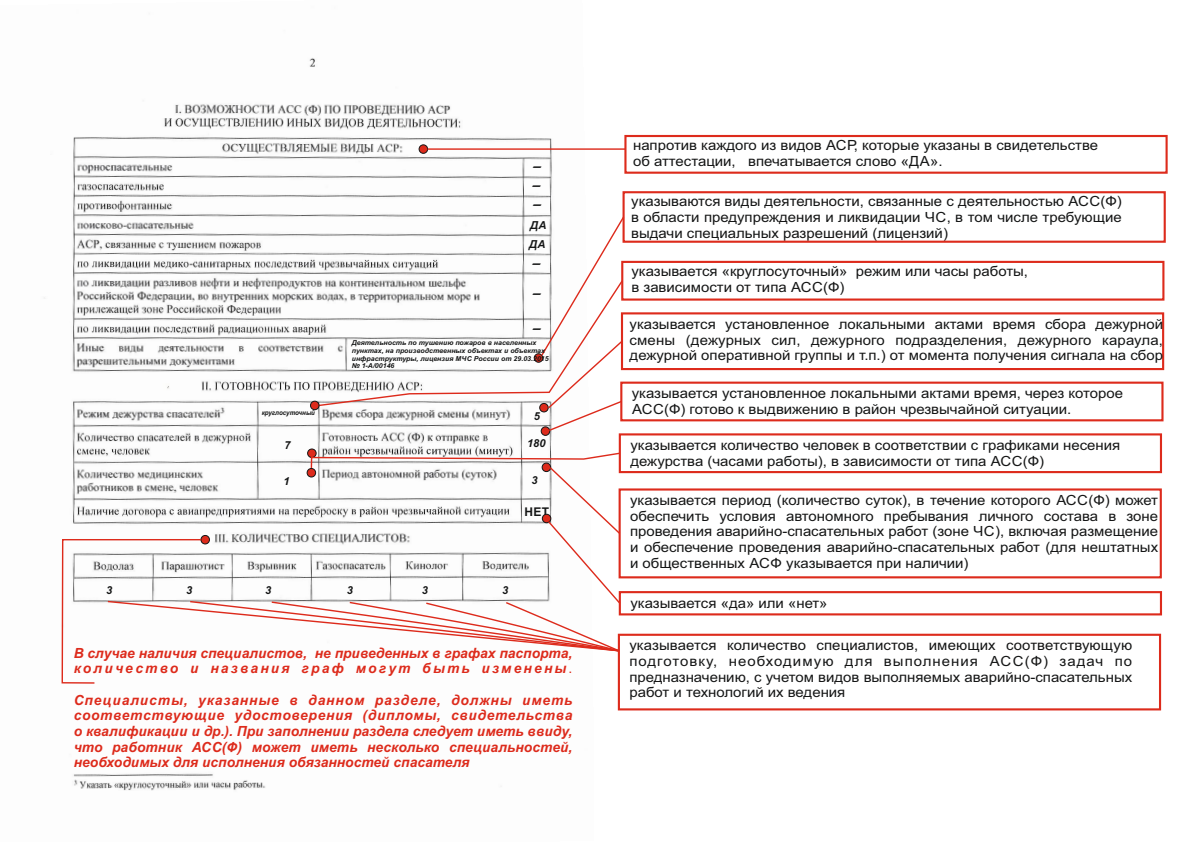
<style>
.page{position:relative;width:1191px;height:842px;background:#fff}
.page>*{position:absolute;margin:0;border:0;box-sizing:border-box;transform-origin:0 0}
.t1{font:14px/15.6px "Arial";color:#151616;scale:1.07 1}
.t2{font:italic 700 14px/15.6px "Arial";color:#dd2b1c}
.t3{font:700 12px "Arial";color:#151616}
.t4{font:italic 700 11px/19.2px "Arial";letter-spacing:.02em;color:#151616}
.t5{font:italic 700 11px/19.1px "Arial";letter-spacing:.02em;color:#151616;text-align:justify;scale:2.61 1}
.t6{font:italic 700 6.8px/7.6px "Arial";color:#151616}
.t7{font:italic 700 6.8px "Arial";color:#151616;scale:.91 1}
.s1{font-weight:400;font-style:normal}
</style>
<div class="page">
<img style="left:44px;top:58px;width:508px;height:733px">
<div style="left:624px;top:135px;width:543px;height:39px;border:2px solid #dd2b1c"></div>
<div style="left:419px;top:145px;width:9px;height:9px;background:#dd2b1c;border:1px solid #151616;border-radius:50%"></div>
<hr style="left:427px;top:148px;width:198px;height:2px;background:#dd2b1c">
<div style="left:622px;top:191px;width:543px;height:52px;border:2px solid #dd2b1c"></div>
<div style="left:621px;top:261px;width:543px;height:40px;border:2px solid #dd2b1c"></div>
<div style="left:310px;top:401px;width:9px;height:9px;background:#dd2b1c;border:1px solid #151616;border-radius:50%"></div>
<div style="left:307px;top:449px;width:9px;height:9px;background:#dd2b1c;border:1px solid #151616;border-radius:50%"></div>
<div style="left:619px;top:433px;width:543px;height:40px;border:2px solid #dd2b1c"></div>
<div style="left:621px;top:312px;width:543px;height:58px;border:2px solid #dd2b1c"></div>
<div style="left:620px;top:382px;width:543px;height:39px;border:2px solid #dd2b1c"></div>
<div style="left:541px;top:427px;width:9px;height:9px;background:#dd2b1c;border:1px solid #151616;border-radius:50%"></div>
<svg style="left:317px;top:215px;width:308px;height:217px"></svg>
<div style="left:618px;top:488px;width:543px;height:90px;border:2px solid #dd2b1c"></div>
<div style="left:619px;top:591px;width:543px;height:24px;border:2px solid #dd2b1c"></div>
<div style="left:618px;top:634px;width:543px;height:76px;border:2px solid #dd2b1c"></div>
<svg style="left:61px;top:452px;width:561px;height:232px"></svg>
<p class="t5" style="left:531px;top:158px;width:5px">- - -</p>
<p class="t4" style="left:529px;top:217px;width:19px">ДА<br>ДА</p>
<p class="t5" style="left:531px;top:255px;width:5px">-</p>
<p class="t5" style="left:531px;top:284px;width:5px">-</p>
<p class="t5" style="left:531px;top:319px;width:5px">-</p>
<p class="t7" style="left:262px;top:410px;width:60px">круглосуточный</p>
<p class="t6" style="left:352px;top:340px;width:198px">Деятельность по тушению пожаров в населенных пунктах, на производственных объектах и объектах инфраструктуры, лицензия МЧС России от 29.03.2015 № 1-А/00146</p>
<p class="t4" style="left:534px;top:407px;width:8px">5</p>
<p class="t4" style="left:527px;top:435px;width:20px">180</p>
<p class="t4" style="left:285px;top:436px;width:8px">7</p>
<p class="t4" style="left:283px;top:472px;width:8px">1</p>
<p class="t4" style="left:531px;top:472px;width:8px">3</p>
<p class="t3" style="left:524px;top:507px;width:26px">НЕТ</p>
<p class="t4" style="left:106px;top:582px;width:8px">3</p>
<p class="t4" style="left:186px;top:582px;width:8px">3</p>
<p class="t4" style="left:265px;top:582px;width:8px">3</p>
<p class="t4" style="left:347px;top:582px;width:8px">3</p>
<p class="t4" style="left:422px;top:581px;width:8px">3</p>
<p class="t4" style="left:502px;top:582px;width:8px">3</p>
<p class="t2" style="left:74px;top:646px;width:500px">В случае наличия специалистов, не приведенных в графах паспорта, количество и названия граф могут быть изменены<span class="s1">.</span></p>
<p class="t2" style="left:74px;top:693px;width:500px;text-align:justify">Специалисты, указанные в данном разделе, должны иметь соответствующие удостоверения (дипломы, свидетельства о квалификации и др.). При заполнении раздела следует иметь ввиду, что работник АСС(Ф) может иметь несколько специальностей, необходимых для исполнения обязанностей спасателя</p>
<p class="t1" style="left:633px;top:139px;width:436px">напротив каждого из видов АСР, которые указаны в свидетельстве об аттестации, впечатывается слово «ДА».</p>
<p class="t1" style="left:631px;top:195px;width:460px;text-align:justify">указываются виды деятельности, связанные с деятельностью АСС(Ф) в области предупреждения и ликвидации ЧС, в том числе требующие выдачи специальных разрешений (лицензий)</p>
<p class="t1" style="left:631px;top:265px;width:372px">указывается «круглосуточный» режим или часы работы, в зависимости от типа АСС(Ф)</p>
<p class="t1" style="left:629px;top:318px;width:500px;text-align:justify">указывается установленное локальными актами время сбора дежурной смены (дежурных сил, дежурного подразделения, дежурного караула, дежурной оперативной группы и т.п.) от момента получения сигнала на сбор</p>
<p class="t1" style="left:632px;top:387px;width:460px">указывается установленное локальными актами время, через которое<br>АСС(Ф) готово к выдвижению в район чрезвычайной ситуации.</p>
<p class="t1" style="left:630px;top:438px;width:459px">указывается количество человек в соответствии с графиками несения дежурства (часами работы), в зависимости от типа АСС(Ф)</p>
<p class="t1" style="left:630px;top:494px;width:495px;text-align:justify">указывается период (количество суток), в течение которого АСС(Ф) может обеспечить условия автономного пребывания личного состава в зоне проведения аварийно-спасательных работ (зоне ЧС), включая размещение и обеспечение проведения аварийно-спасательных работ (для нештатных и общественных АСФ указывается при наличии)</p>
<p class="t1" style="left:630px;top:596px;width:186px">указывается «да» или «нет»</p>
<p class="t1" style="left:629px;top:639px;width:471px;text-align:justify">указывается количество специалистов, имеющих соответствующую подготовку, необходимую для выполнения АСС(Ф) задач по предназначению, с учетом видов выполняемых аварийно-спасательных работ и технологий их ведения</p>
</div>
